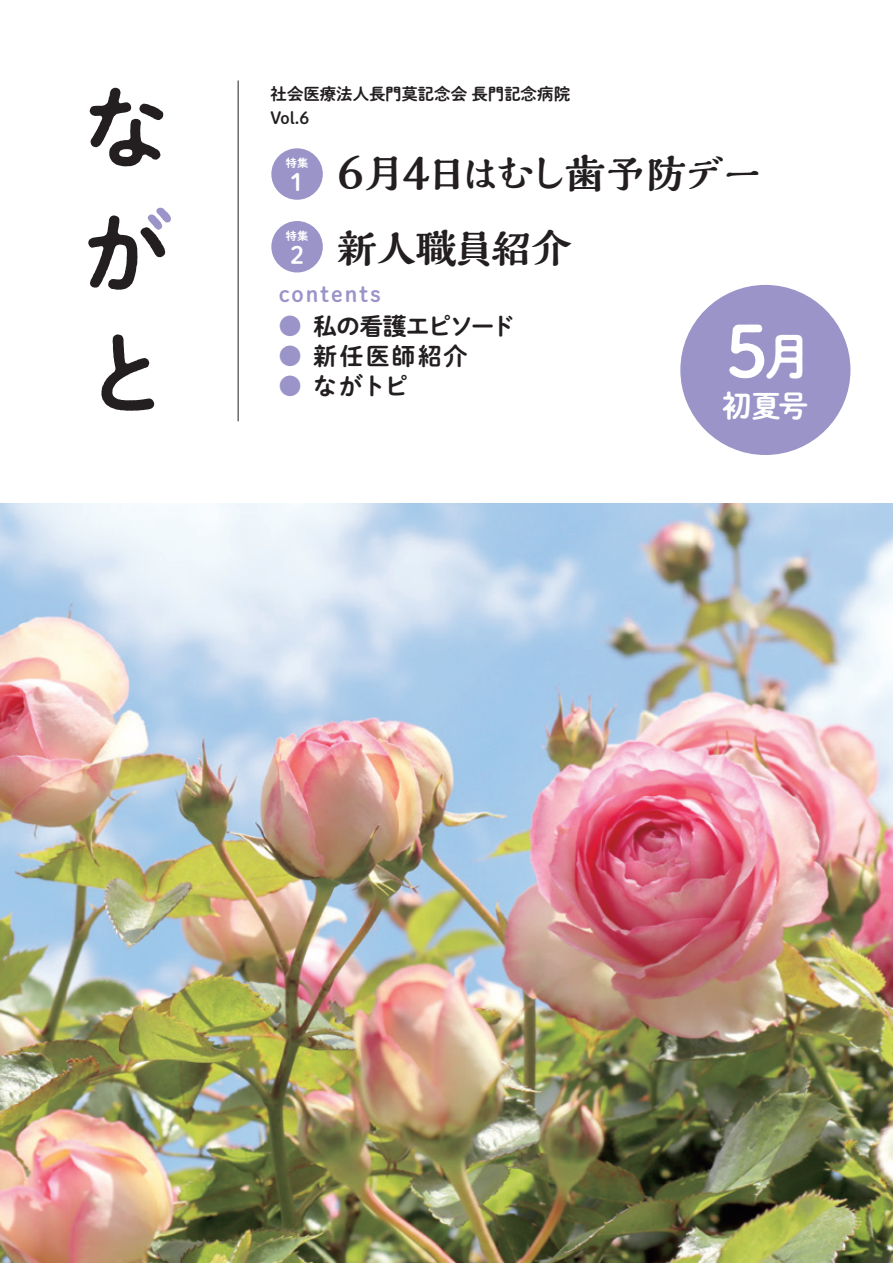
<style>
.page{position:relative;width:893px;height:1263px;background:#fff}
.page>*{position:absolute;margin:0;border:0;box-sizing:border-box;transform-origin:0 0}
.t1{font:70.5px "P Shuei NM Go Std N B";color:#fff}
.t2{font:800 39.6px "Kaimin So Std";letter-spacing:-.04em;color:#231f20}
.t3{font:30px "P Shuei NM Go Std N B";color:#fff}
.t4{font:24px "P Shuei NM Go Std N B";letter-spacing:-.04em;color:#231f20}
.t5{font:24px "P Shuei NM Go Std N B";letter-spacing:-.06em;color:#231f20}
.t6{font:23.7px "P Shuei NM Go Std N B";color:#fff}
.t7{font:21.9px "P Shuei NM Go Std N B";letter-spacing:.09em;color:#9a94c8}
.t8{font:16.5px/24.9px "P Shuei NM Go Std N B";letter-spacing:-.005em;color:#231f20}
.t9{font:11.1px "P Shuei NM Go Std N B";color:#fff}
.s1{font-size:45px}
.s2{color:#9a94c8}
.s3{font-size:49.35px}
</style>
<div class="page">
<img style="left:0;top:503px;width:893px;height:760px">
<hr style="left:238px;top:81px;width:1px;height:340px;background:#231f20">
<svg style="left:90px;top:88px;width:74px;height:78px"></svg>
<svg style="left:101px;top:334px;width:53px;height:77px"></svg>
<svg style="left:88px;top:208px;width:83px;height:82px"></svg>
<div style="left:680px;top:285px;width:170px;height:170px;background:#9a94c8;border-radius:50%"></div>
<div style="left:271px;top:148px;width:52px;height:52px;background:#9a94c8;border-radius:50%"></div>
<div style="left:271px;top:221px;width:52px;height:51px;background:#9a94c8;border-radius:50%"></div>
<p class="t8" style="left:271px;top:80px;width:301px">社会医療法人長門莫記念会 長門記念病院<br>Vol.6</p>
<p class="t9" style="left:286px;top:155px;width:24px">特集</p>
<h3 class="t6" style="left:290px;top:165px;width:16px">1</h3>
<p class="t9" style="left:286px;top:227px;width:24px">特集</p>
<h3 class="t6" style="left:290px;top:237px;width:16px">2</h3>
<h2 class="t2" style="left:337px;top:146px;width:427px"><span class="s1">6</span>月<span class="s1">4</span>日はむし歯予防デー</h2>
<h2 class="t2" style="left:337px;top:221px;width:236px">新人職員紹介</h2>
<h3 class="t7" style="left:279px;top:278px;width:104px">contents</h3>
<h3 class="t5" style="left:278px;top:308px;width:238px"><span class="s2">●</span> 私の看護エピソード</h3>
<h3 class="t4" style="left:278px;top:338px;width:191px"><span class="s2">●</span> 新任医師紹介</h3>
<h3 class="t4" style="left:278px;top:368px;width:131px"><span class="s2">●</span> ながトピ</h3>
<h1 class="t1" style="left:726px;top:299px;width:89px">5<span class="s3">月</span></h1>
<h3 class="t3" style="left:722px;top:383px;width:88px">初夏号</h3>
</div>
